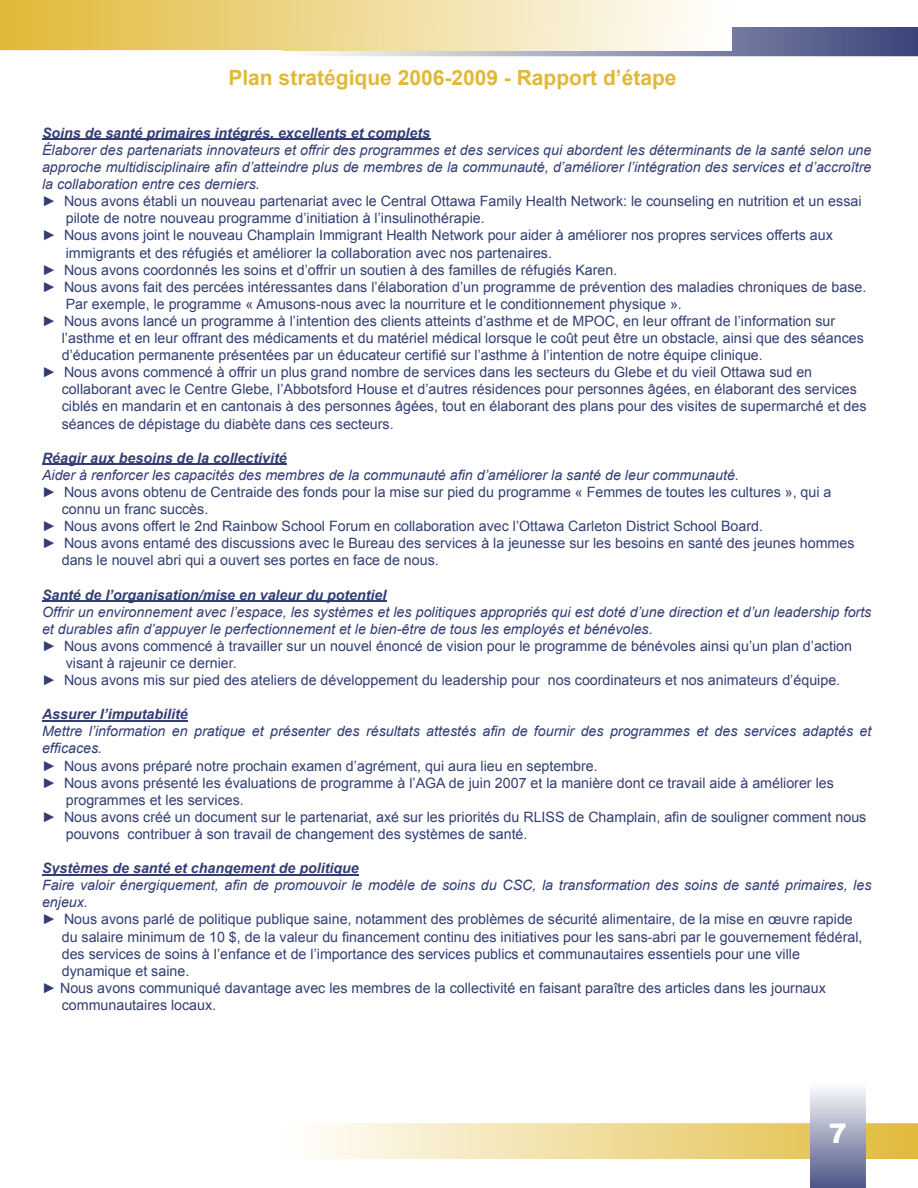
<style>
.page{position:relative;width:918px;height:1188px;background:#fff}
.page>*{position:absolute;margin:0;border:0;box-sizing:border-box;transform-origin:0 0}
.t1{font:900 27px "Arial";color:#fff}
.t2{font:700 21px "Arial";color:#e1b938}
.t3{font:14.25px "Arial";color:#333d74}
.t4{font:italic 14.25px/17.1px "Arial";color:#333d74}
.t5{font:italic 700 14.25px "Arial";color:#333d74}
.s1{font-style:normal}
</style>
<div class="page">
<svg style="left:0;top:0;width:918px;height:56px"></svg>
<img style="left:284px;top:27px;width:447px;height:23px">
<svg style="left:314px;top:1089px;width:604px;height:99px"></svg>
<img style="left:810px;top:1123px;width:56px;height:36px">
<hr style="left:42px;top:139px;width:388px;height:1px;background:#333d74">
<hr style="left:42px;top:464px;width:245px;height:1px;background:#333d74">
<hr style="left:42px;top:600px;width:344px;height:2px;background:#333d74">
<hr style="left:42px;top:720px;width:146px;height:2px;background:#333d74">
<hr style="left:42px;top:874px;width:317px;height:1px;background:#333d74">
<h2 class="t2" style="left:228px;top:64px;width:450px">Plan stratégique 2006-2009 - Rapport d’étape</h2>
<p class="t5" style="left:42px;top:123px;width:390px">Soins de santé primaires intégrés, excellents et complets</p>
<p class="t4" style="left:42px;top:141px;width:831px;text-align:justify">Élaborer des partenariats innovateurs et offrir des programmes et des services qui abordent les déterminants de la santé selon une approche multidisciplinaire afin d’atteindre plus de membres de la communauté, d’améliorer l’intégration des services et d’accroître la collaboration entre ces derniers.</p>
<p class="t3" style="left:42px;top:192px;width:821px">► Nous avons établi un nouveau partenariat avec le Central Ottawa Family Health Network: le counseling en nutrition et un essai</p>
<p class="t3" style="left:66px;top:209px;width:420px">pilote de notre nouveau programme d’initiation à l’insulinothérapie.</p>
<p class="t3" style="left:42px;top:226px;width:792px">► Nous avons joint le nouveau Champlain Immigrant Health Network pour aider à améliorer nos propres services offerts aux</p>
<p class="t3" style="left:66px;top:243px;width:488px">immigrants et des réfugiés et améliorer la collaboration avec nos partenaires.</p>
<p class="t3" style="left:42px;top:260px;width:577px">► Nous avons coordonnés les soins et d’offrir un soutien à des familles de réfugiés Karen.</p>
<p class="t3" style="left:42px;top:277px;width:826px">► Nous avons fait des percées intéressantes dans l’élaboration d’un programme de prévention des maladies chroniques de base.</p>
<p class="t3" style="left:66px;top:295px;width:618px">Par exemple, le programme « Amusons-nous avec la nourriture et le conditionnement physique ».</p>
<p class="t3" style="left:42px;top:312px;width:795px">► Nous avons lancé un programme à l’intention des clients atteints d’asthme et de MPOC, en leur offrant de l’information sur</p>
<p class="t3" style="left:62px;top:329px;width:804px">l’asthme et en leur offrant des médicaments et du matériel médical lorsque le coût peut être un obstacle, ainsi que des séances</p>
<p class="t3" style="left:62px;top:346px;width:703px">d’éducation permanente présentées par un éducateur certifié sur l’asthme à l’intention de notre équipe clinique.</p>
<p class="t3" style="left:42px;top:363px;width:772px">► Nous avons commencé à offrir un plus grand nombre de services dans les secteurs du Glebe et du vieil Ottawa sud en</p>
<p class="t3" style="left:62px;top:380px;width:797px">collaborant avec le Centre Glebe, l’Abbotsford House et d’autres résidences pour personnes âgées, en élaborant des services</p>
<p class="t3" style="left:62px;top:397px;width:806px">ciblés en mandarin et en cantonais à des personnes âgées, tout en élaborant des plans pour des visites de supermarché et des</p>
<p class="t3" style="left:62px;top:414px;width:333px">séances de dépistage du diabète dans ces secteurs.</p>
<p class="t5" style="left:42px;top:448px;width:246px">Réagir aux besoins de la collectivité</p>
<p class="t4" style="left:42px;top:466px;width:698px">Aider à renforcer les capacités des membres de la communauté afin d’améliorer la santé de leur communauté.</p>
<p class="t3" style="left:42px;top:483px;width:791px">► Nous avons obtenu de Centraide des fonds pour la mise sur pied du programme « Femmes de toutes les cultures », qui a</p>
<p class="t3" style="left:62px;top:500px;width:148px">connu un franc succès.</p>
<p class="t3" style="left:42px;top:517px;width:723px">► Nous avons offert le 2nd Rainbow School Forum en collaboration avec l’Ottawa Carleton District School Board.</p>
<p class="t3" style="left:42px;top:534px;width:814px">► Nous avons entamé des discussions avec le Bureau des services à la jeunesse sur les besoins en santé des jeunes hommes</p>
<p class="t3" style="left:62px;top:551px;width:379px">dans le nouvel abri qui a ouvert ses portes en face de nous.</p>
<p class="t5" style="left:42px;top:585px;width:346px">Santé de l’organisation/mise en valeur du potentiel</p>
<p class="t4" style="left:42px;top:603px;width:831px">Offrir un environnement avec l’espace, les systèmes et les politiques appropriés qui est doté d’une direction et d’un leadership forts</p>
<p class="t4" style="left:42px;top:620px;width:612px">et durables afin d’appuyer le perfectionnement et le bien-être de tous les employés et bénévoles<span class="s1">.</span></p>
<p class="t3" style="left:42px;top:637px;width:812px">► Nous avons commencé à travailler sur un nouvel énoncé de vision pour le programme de bénévoles ainsi qu’un plan d’action</p>
<p class="t3" style="left:66px;top:654px;width:173px">visant à rajeunir ce dernier.</p>
<p class="t3" style="left:42px;top:671px;width:800px">► Nous avons mis sur pied des ateliers de développement du leadership pour nos coordinateurs et nos animateurs d’équipe.</p>
<p class="t5" style="left:42px;top:705px;width:147px">Assurer l’imputabilité</p>
<p class="t4" style="left:42px;top:723px;width:831px">Mettre l’information en pratique et présenter des résultats attestés afin de fournir des programmes et des services adaptés et efficaces.</p>
<p class="t3" style="left:42px;top:756px;width:557px">► Nous avons préparé notre prochain examen d’agrément, qui aura lieu en septembre.</p>
<p class="t3" style="left:42px;top:773px;width:793px">► Nous avons présenté les évaluations de programme à l’AGA de juin 2007 et la manière dont ce travail aide à améliorer les</p>
<p class="t3" style="left:66px;top:790px;width:180px">programmes et les services.</p>
<p class="t3" style="left:42px;top:808px;width:826px">► Nous avons créé un document sur le partenariat, axé sur les priorités du RLISS de Champlain, afin de souligner comment nous</p>
<p class="t3" style="left:66px;top:825px;width:463px">pouvons contribuer à son travail de changement des systèmes de santé.</p>
<p class="t5" style="left:42px;top:858px;width:318px">Systèmes de santé et changement de politique</p>
<p class="t4" style="left:42px;top:877px;width:831px">Faire valoir énergiquement, afin de promouvoir le modèle de soins du CSC, la transformation des soins de santé primaires, les enjeux.</p>
<p class="t3" style="left:42px;top:910px;width:812px">► Nous avons parlé de politique publique saine, notamment des problèmes de sécurité alimentaire, de la mise en œuvre rapide</p>
<p class="t3" style="left:62px;top:927px;width:802px">du salaire minimum de 10 $, de la valeur du financement continu des initiatives pour les sans-abri par le gouvernement fédéral,</p>
<p class="t3" style="left:62px;top:944px;width:740px">des services de soins à l’enfance et de l’importance des services publics et communautaires essentiels pour une ville</p>
<p class="t3" style="left:62px;top:961px;width:129px">dynamique et saine.</p>
<p class="t3" style="left:42px;top:979px;width:785px">► Nous avons communiqué davantage avec les membres de la collectivité en faisant paraître des articles dans les journaux</p>
<p class="t3" style="left:62px;top:996px;width:156px">communautaires locaux.</p>
<h1 class="t1" style="left:829px;top:1114px;width:20px">7</h1>
</div>
